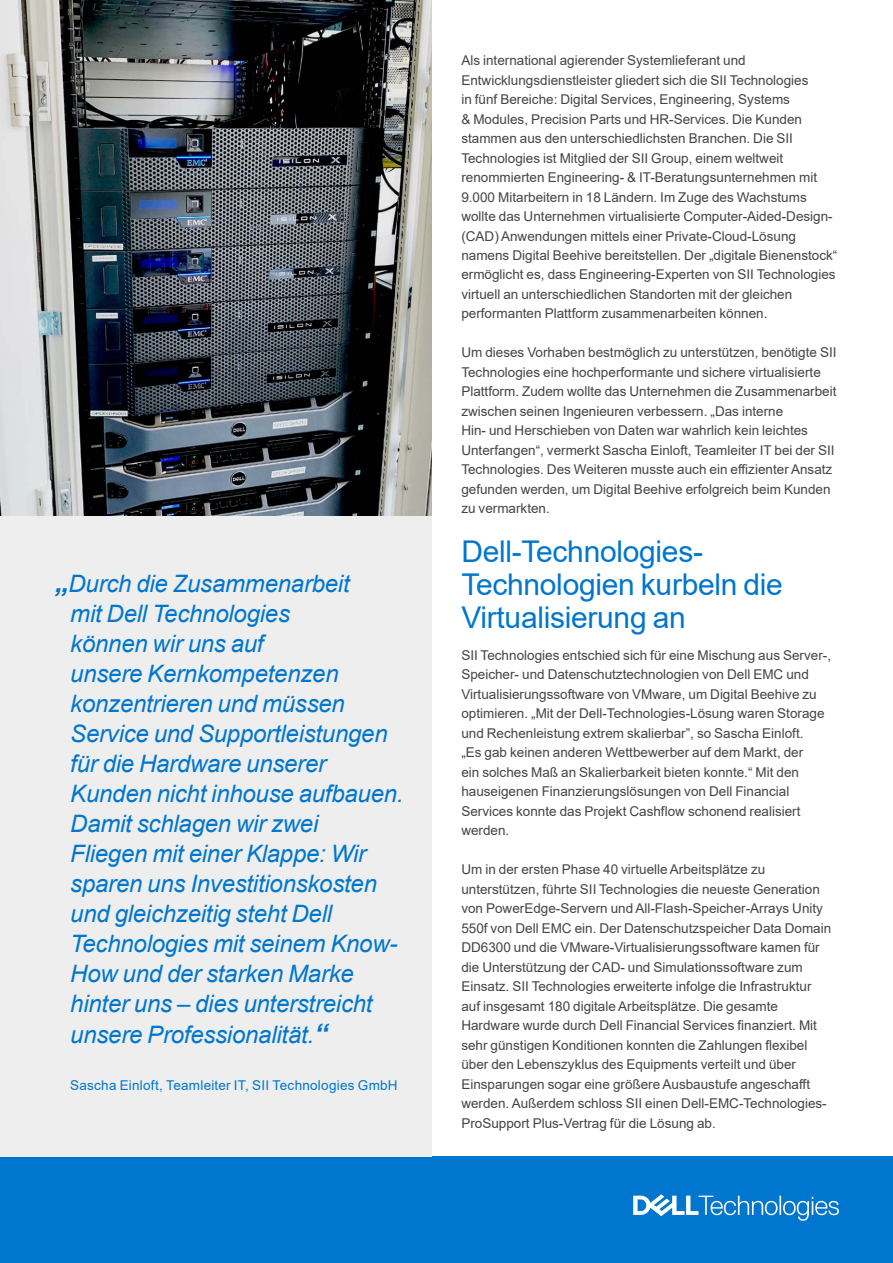
<style>
.page{position:relative;width:893px;height:1263px;background:#fff}
.page>*{position:absolute;margin:0;border:0;box-sizing:border-box;transform-origin:0 0}
.t1{font:30px/33px "Arial";letter-spacing:-.01em;color:#0076ce}
.t2{font:italic 24px/30.2px "Arial";letter-spacing:-.01em;color:#0076ce}
.t3{font:13.5px/19.5px "Arial";color:#444}
.t4{font:13.5px "Arial";letter-spacing:.015em;color:#0076ce}
.s1{font-weight:700;font-size:27px}
</style>
<div class="page">
<img style="left:0;top:0;width:432px;height:516px">
<div style="left:0;top:1157px;width:893px;height:106px;background:#0076ce"></div>
<svg style="left:633px;top:1194px;width:206px;height:27px"></svg>
<div style="left:0;top:516px;width:432px;height:641px;background:#eee"></div>
<p class="t2" style="left:70px;top:568px;width:335px;text-indent:-15px"><span class="s1">„</span>Durch die Zusammenarbeit<br>mit Dell Technologies<br>können wir uns auf<br>unsere Kernkompetenzen konzentrieren und müssen<br>Service und Supportleistungen für die Hardware unserer<br>Kunden nicht inhouse aufbauen.<br>Damit schlagen wir zwei<br>Fliegen mit einer Klappe: Wir sparen uns Investitionskosten und gleichzeitig steht Dell<br>Technologies mit seinem Know-<br>How und der starken Marke hinter uns – dies unterstreicht unsere Professionalität.<span class="s1">“</span></p>
<p class="t4" style="left:70px;top:1075px;width:329px">Sascha Einloft, Teamleiter IT, SII Technologies GmbH</p>
<p class="t3" style="left:461px;top:50px;width:377px">Als international agierender Systemlieferant und Entwicklungsdienstleister gliedert sich die SII Technologies<br>in fünf Bereiche: Digital Services, Engineering, Systems<br>&amp; Modules, Precision Parts und HR-Services. Die Kunden stammen aus den unterschiedlichsten Branchen. Die SII Technologies ist Mitglied der SII Group, einem weltweit renommierten Engineering- &amp; IT-Beratungsunternehmen mit 9.000 Mitarbeitern in 18 Ländern. Im Zuge des Wachstums wollte das Unternehmen virtualisierte Computer-Aided-Design-(CAD) Anwendungen mittels einer Private-Cloud-Lösung namens Digital Beehive bereitstellen. Der „digitale Bienenstock“ ermöglicht es, dass Engineering-Experten von SII Technologies virtuell an unterschiedlichen Standorten mit der gleichen performanten Plattform zusammenarbeiten können.</p>
<p class="t3" style="left:461px;top:343px;width:377px">Um dieses Vorhaben bestmöglich zu unterstützen, benötigte SII Technologies eine hochperformante und sichere virtualisierte Plattform. Zudem wollte das Unternehmen die Zusammenarbeit zwischen seinen Ingenieuren verbessern. „Das interne<br>Hin- und Herschieben von Daten war wahrlich kein leichtes Unterfangen“, vermerkt Sascha Einloft, Teamleiter IT bei der SII Technologies. Des Weiteren musste auch ein effizienter Ansatz gefunden werden, um Digital Beehive erfolgreich beim Kunden zu vermarkten.</p>
<h1 class="t1" style="left:461px;top:535px;width:323px">Dell-Technologies-<br>Technologien kurbeln die<br>Virtualisierung an</h1>
<p class="t3" style="left:461px;top:645px;width:371px">SII Technologies entschied sich für eine Mischung aus Server-, Speicher- und Datenschutztechnologien von Dell EMC und Virtualisierungssoftware von VMware, um Digital Beehive zu optimieren. „Mit der Dell-Technologies-Lösung waren Storage und Rechenleistung extrem skalierbar”, so Sascha Einloft.<br>„Es gab keinen anderen Wettbewerber auf dem Markt, der<br>ein solches Maß an Skalierbarkeit bieten konnte.“ Mit den hauseigenen Finanzierungslösungen von Dell Financial Services konnte das Projekt Cashflow schonend realisiert werden.</p>
<p class="t3" style="left:461px;top:860px;width:371px">Um in der ersten Phase 40 virtuelle Arbeitsplätze zu unterstützen, führte SII Technologies die neueste Generation von PowerEdge-Servern und All-Flash-Speicher-Arrays Unity 550f von Dell EMC ein. Der Datenschutzspeicher Data Domain DD6300 und die VMware-Virtualisierungssoftware kamen für die Unterstützung der CAD- und Simulationssoftware zum Einsatz. SII Technologies erweiterte infolge die Infrastruktur auf insgesamt 180 digitale Arbeitsplätze. Die gesamte Hardware wurde durch Dell Financial Services finanziert. Mit sehr günstigen Konditionen konnten die Zahlungen flexibel über den Lebenszyklus des Equipments verteilt und über Einsparungen sogar eine größere Ausbaustufe angeschafft werden. Außerdem schloss SII einen Dell-EMC-Technologies-ProSupport Plus-Vertrag für die Lösung ab.</p>
</div>
